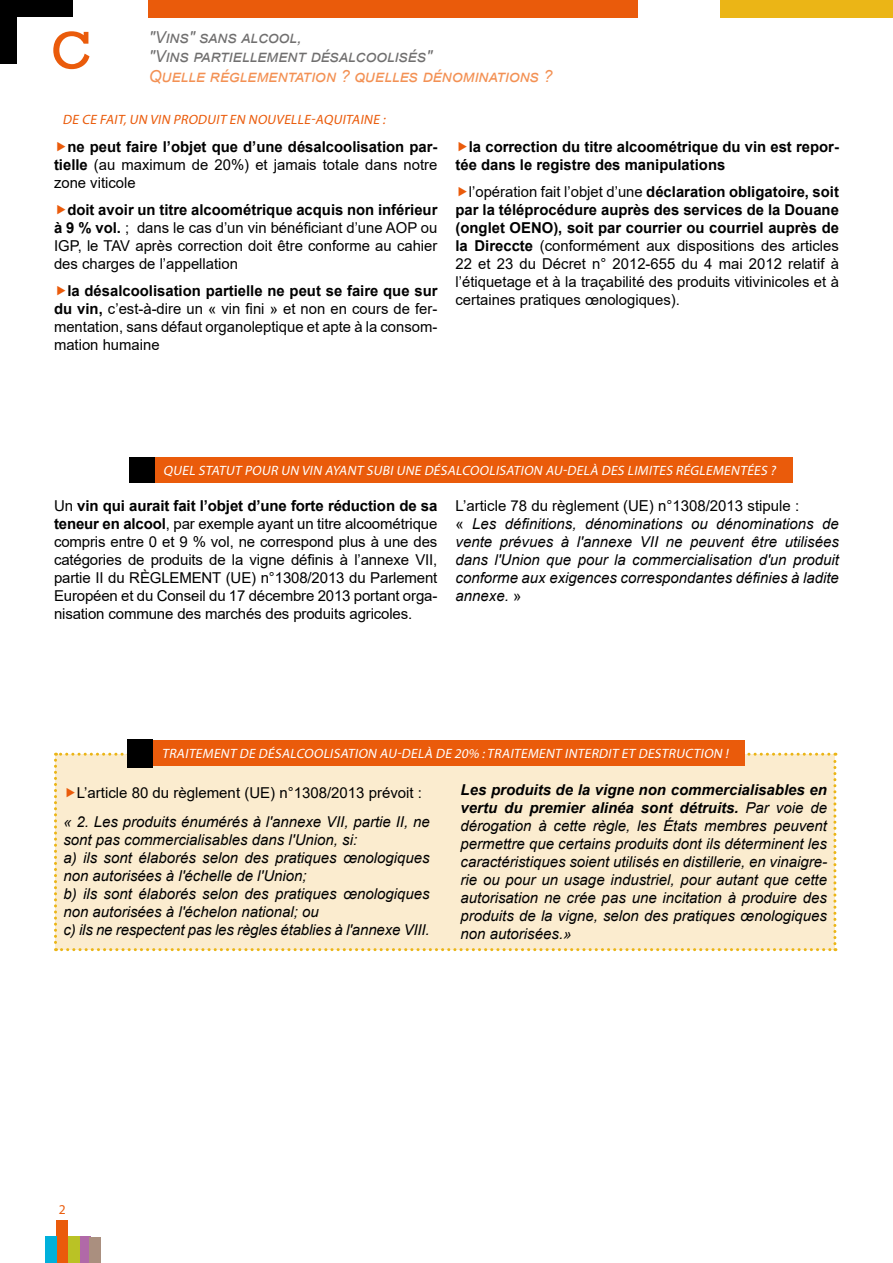
<style>
.page{position:relative;width:893px;height:1263px;background:#fff}
.page>*{position:absolute;margin:0;border:0;box-sizing:border-box;transform-origin:0 0}
.t1{font:54px "Rockwell";color:#ea5b0b}
.t2{font:italic 16.5px/19.8px "Arial";letter-spacing:.01em;color:#706f6f}
.t3{font:italic 16.5px "Arial";letter-spacing:.015em;color:#f39154}
.t4{font:15px/18px "Arial";color:#000;text-align:justify}
.t5{font:italic 15px/18px "Arial";color:#000}
.t6{font:700 15px/18px "Arial";color:#000;text-align:justify}
.t7{font:italic 13.5px "Myriad Pro";color:#fff}
.t8{font:italic 13.5px "Myriad Pro";color:#ea5b0b}
.t9{font:13.5px "Myriad Pro";color:#ea5b0b}
.s1{font-weight:400}
.s2{font-weight:700}
.s3{font-style:normal}
</style>
<div class="page">
<div style="left:0;top:0;width:72px;height:64px;background:#000"></div>
<div style="left:17px;top:17px;width:111px;height:64px;background:#fff"></div>
<div style="left:149px;top:0;width:489px;height:17px;background:#ea5b0b"></div>
<div style="left:721px;top:0;width:172px;height:17px;background:#ebb516"></div>
<div style="left:80px;top:1237px;width:11px;height:26px;background:#b169a8"></div>
<div style="left:57px;top:1220px;width:11px;height:43px;background:#ea5b0b"></div>
<div style="left:45px;top:1237px;width:12px;height:26px;background:#00b0db"></div>
<div style="left:89px;top:1237px;width:12px;height:26px;background:#aa8f7f"></div>
<div style="left:68px;top:1237px;width:12px;height:26px;background:#bac225"></div>
<div style="left:128px;top:740px;width:25px;height:28px;background:#000"></div>
<div style="left:153px;top:740px;width:591px;height:25px;background:#ea5b0b"></div>
<div style="left:129px;top:457px;width:26px;height:26px;background:#000"></div>
<div style="left:155px;top:457px;width:637px;height:26px;background:#ea5b0b"></div>
<svg style="left:54px;top:753px;width:782px;height:198px;background:#f9e3c3"></svg>
<h1 class="t1" style="left:51px;top:19px;width:43px">C</h1>
<p class="t2" style="left:149px;top:27px;width:285px">"Vins" sans alcool,<br>"Vins partiellement désalcoolisés"</p>
<p class="t3" style="left:149px;top:66px;width:405px">Quelle réglementation ? quelles dénominations ?</p>
<p class="t8" style="left:63px;top:111px;width:327px">DE CE FAIT,UN VIN PRODUIT EN NOUVELLE-AQUITAINE :</p>
<p class="t6" style="left:54px;top:138px;width:385px;text-indent:13px">ne peut faire l’objet que d’une désalcoolisation par&shy;tielle <span class="s1">(au maximum de 20%) et jamais totale dans notre zone viticole</span></p>
<p class="t4" style="left:54px;top:201px;width:385px;text-indent:13px"><span class="s2">doit avoir un titre alcoométrique acquis non inférieur à 9 % vol.</span> ; dans le cas d’un vin bénéficiant d’une AOP ou IGP, le TAV après correction doit être conforme au cahier des charges de l’appellation</p>
<p class="t4" style="left:54px;top:282px;width:385px;text-indent:13px"><span class="s2">la désalcoolisation partielle ne peut se faire que sur du vin,</span> c’est-à-dire un « vin fini » et non en cours de fer&shy;mentation, sans défaut organoleptique et apte à la consom&shy;mation humaine</p>
<p class="t6" style="left:455px;top:138px;width:385px;text-indent:13px">la correction du titre alcoométrique du vin est repor&shy;tée dans le registre des manipulations</p>
<p class="t4" style="left:455px;top:183px;width:385px;text-indent:13px">l’opération fait l’objet d’une <span class="s2">déclaration obligatoire, soit par la téléprocédure auprès des services de la Douane (onglet OENO), soit par courrier ou courriel auprès de la Direccte</span> (conformément aux dispositions des articles 22 et 23 du Décret n° 2012-655 du 4 mai 2012 relatif à l’étiquetage et à la traçabilité des produits vitivinicoles et à certaines pratiques œnologiques).</p>
<p class="t7" style="left:163px;top:462px;width:617px">QUEL STATUT POUR UN VIN AYANT SUBIUNE DÉSALCOOLISATION AU-DELÀ DES LIMITES RÉGLEMENTÉES ?</p>
<p class="t4" style="left:54px;top:496px;width:385px">Un <span class="s2">vin qui aurait fait l’objet d’une forte réduction de sa teneur en alcool</span>, par exemple ayant un titre alcoométrique compris entre 0 et 9 % vol, ne correspond plus à une des catégories de produits de la vigne définis à l’annexe VII, partie II du RÈGLEMENT (UE) n°1308/2013 du Parlement Européen et du Conseil du 17 décembre 2013 portant orga&shy;nisation commune des marchés des produits agricoles.</p>
<p class="t5" style="left:455px;top:496px;width:385px"><span class="s3">L’article 78 du règlement (UE) n°1308/2013 stipule :<br>«</span> Les définitions, dénominations ou dénominations de vente prévues à l'annexe VII ne peuvent être utilisées dans l'Union que pour la commercialisation d'un produit conforme aux exigences correspondantes définies à ladite annexe. <span class="s3">»</span></p>
<p class="t7" style="left:162px;top:745px;width:571px">TRAITEMENT DE DÉSALCOOLISATION AU-DELÀ DE 20% :TRAITEMENT INTERDIT ET DESTRUCTION !</p>
<p class="t4" style="left:77px;top:784px;width:347px">L’article 80 du règlement (UE) n°1308/2013 prévoit :</p>
<p class="t5" style="left:63px;top:812px;width:368px">« 2. Les produits énumérés à l'annexe VII, partie II, ne sont pas commercialisables dans l'Union, si:<br>a) ils sont élaborés selon des pratiques œnologiques non autorisées à l'échelle de l'Union;<br>b) ils sont élaborés selon des pratiques œnologiques non autorisées à l'échelon national; ou<br>c) ils ne respectent pas les règles établies à l'annexe VIII.</p>
<p class="t5" style="left:461px;top:781px;width:368px;text-align:justify"><span class="s2">Les produits de la vigne non commercialisables en vertu du premier alinéa sont détruits.</span> Par voie de dérogation à cette règle, les États membres peuvent permettre que certains produits dont ils déterminent les caractéristiques soient utilisés en distillerie, en vinaigre&shy;rie ou pour un usage industriel, pour autant que cette autorisation ne crée pas une incitation à produire des produits de la vigne, selon des pratiques œnologiques non autorisées.»</p>
<p class="t9" style="left:59px;top:1201px;width:8px">2</p>
</div>
